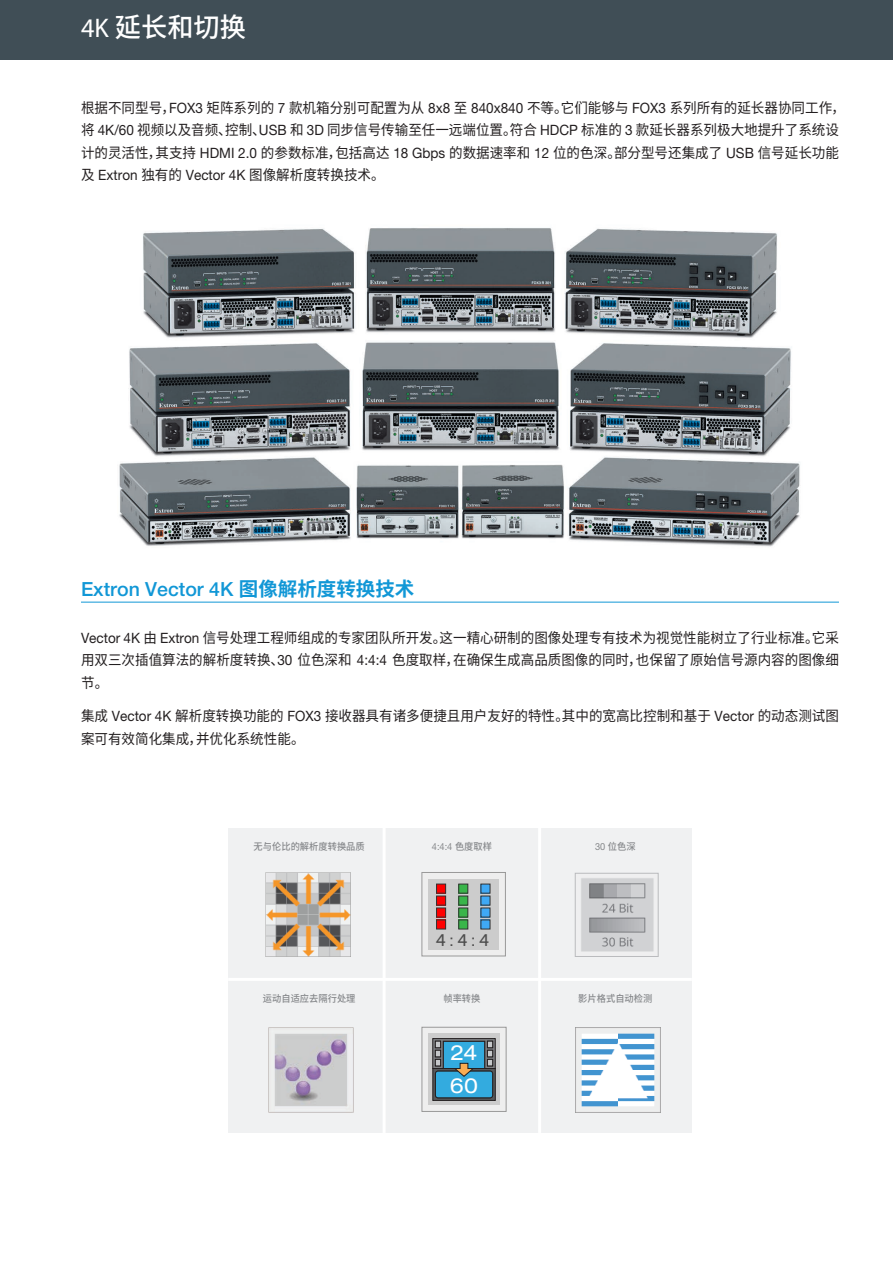
<style>
.page{position:relative;width:893px;height:1263px;background:#fff}
.page>*{position:absolute;margin:0;border:0;box-sizing:border-box;transform-origin:0 0}
.header_main{font:500 27px "Source Han Sans CN";color:#fff}
.t1{font:expanded 20.85px/32.5px "Helvetica Neue LT Std";color:#fff}
.features_secondary_h{font:500 19.5px "Helvetica Neue LT Std";color:#1197d6}
.t2{font:16.65px "Museo Sans 500";color:#4d4d4d}
.bodycopy_desc_left_j{font:14.25px/22.5px "Source Han Sans CN";color:#231f20;scale:.95 1}
.Vector_4K_Scaling_Ca{font:500 9.75px "Source Han Sans CN";color:#86888b;scale:.95 1}
.Vector_4K_Scaling_Ca-2{font:9.75px "Helvetica Neue LT Std";color:#86888b;scale:.95 1}
.s1{font-family:"Myriad Pro";font-weight:400}
.s2{font-family:"Helvetica Neue LT Std"}
.s3{font-family:"Source Han Sans CN";font-weight:700}
.s4{font-family:"Source Han Sans CN";font-weight:500}
.s5{font-family:"Helvetica Neue LT Std";font-weight:400}
</style>
<div class="page">
<div style="left:0;top:0;width:893px;height:60px;background:#404e56"></div>
<img style="left:119px;top:228px;width:681px;height:319px">
<div style="left:228px;top:828px;width:464px;height:305px;background:#f0f1f2"></div>
<div style="left:422px;top:872px;width:83px;height:84px;background:#eee"></div>
<div style="left:422px;top:872px;width:84px;height:84px;border:1px solid #999"></div>
<div style="left:428px;top:879px;width:71px;height:71px;background:#ccc"></div>
<div style="left:436px;top:884px;width:10px;height:9px;background:#f00"></div>
<div style="left:436px;top:884px;width:10px;height:9px;border:1px solid #333"></div>
<div style="left:436px;top:896px;width:10px;height:9px;background:#f00"></div>
<div style="left:436px;top:896px;width:10px;height:9px;border:1px solid #333"></div>
<div style="left:436px;top:908px;width:10px;height:9px;background:#f00"></div>
<div style="left:436px;top:907px;width:10px;height:10px;border:1px solid #333"></div>
<div style="left:436px;top:920px;width:10px;height:9px;background:#f00"></div>
<div style="left:436px;top:919px;width:10px;height:10px;border:1px solid #333"></div>
<div style="left:459px;top:884px;width:9px;height:9px;background:#39b54a"></div>
<div style="left:458px;top:884px;width:10px;height:9px;border:1px solid #333"></div>
<div style="left:459px;top:896px;width:9px;height:9px;background:#39b54a"></div>
<div style="left:458px;top:896px;width:10px;height:9px;border:1px solid #333"></div>
<div style="left:459px;top:908px;width:9px;height:9px;background:#39b54a"></div>
<div style="left:458px;top:907px;width:10px;height:10px;border:1px solid #333"></div>
<div style="left:459px;top:920px;width:9px;height:9px;background:#39b54a"></div>
<div style="left:458px;top:919px;width:10px;height:10px;border:1px solid #333"></div>
<div style="left:481px;top:884px;width:9px;height:9px;background:#3fa9f5"></div>
<div style="left:481px;top:896px;width:9px;height:9px;background:#3fa9f5"></div>
<div style="left:481px;top:908px;width:9px;height:9px;background:#3fa9f5"></div>
<div style="left:481px;top:920px;width:9px;height:9px;background:#3fa9f5"></div>
<div style="left:422px;top:1027px;width:84px;height:84px;background:#eee"></div>
<div style="left:422px;top:1027px;width:84px;height:85px;border:1px solid #999"></div>
<div style="left:428px;top:1033px;width:72px;height:72px;background:#ccc"></div>
<svg style="left:432px;top:1038px;width:64px;height:63px;background:#4287a5"></svg>
<img style="left:268px;top:1027px;width:86px;height:86px">
<img style="left:265px;top:872px;width:86px;height:85px">
<img style="left:575px;top:1027px;width:85px;height:85px">
<img style="left:581px;top:878px;width:73px;height:74px">
<div style="left:575px;top:873px;width:84px;height:84px;border:1px solid #babbbe"></div>
<hr style="left:228px;top:978px;width:464px;height:3px;background:#fff">
<hr style="left:383px;top:828px;width:3px;height:305px;background:#fff">
<hr style="left:538px;top:828px;width:3px;height:305px;background:#fff">
<hr style="left:81px;top:602px;width:758px;height:1px;background:#1197d6">
<p class="header_main" style="left:81px;top:12px;width:167px"><span class="s1">4K</span> 延长和切换</p>
<p class="bodycopy_desc_left_j" style="left:81px;top:96px;width:806px">根据不同型号，<span class="s2">FOX3</span> 矩阵系列的 <span class="s2">7</span> 款机箱分别可配置为从 <span class="s2">8x8</span> 至 <span class="s2">840x840</span> 不等。它们能够与 <span class="s2">FOX3</span> 系列所有的延长器协同工作，将 <span class="s2">4K/60</span> 视频以及音频、控制、<span class="s2">USB</span> 和 <span class="s2">3D</span> 同步信号传输至任一远端位置。符合 <span class="s2">HDCP</span> 标准的 <span class="s2">3</span> 款延长器系列极大地提升了系统设计的灵活性，其支持 <span class="s2">HDMI 2.0</span> 的参数标准，包括高达 <span class="s2">18 Gbps</span> 的数据速率和 <span class="s2">12</span> 位的色深。部分型号还集成了 <span class="s2">USB</span> 信号延长功能及 <span class="s2">Extron</span> 独有的 <span class="s2">Vector 4K</span> 图像解析度转换技术。</p>
<p class="features_secondary_h" style="left:81px;top:577px;width:335px">Extron Vector 4K <span class="s3">图像解析度转换技术</span></p>
<p class="bodycopy_desc_left_j" style="left:81px;top:627px;width:799px;text-align:justify"><span class="s2">Vector 4K</span> 由 <span class="s2">Extron</span> 信号处理工程师组成的专家团队所开发。这一精心研制的图像处理专有技术为视觉性能树立了行业标准。它采用双三次插值算法的解析度转换、<span class="s2">30</span> 位色深和 <span class="s2">4:4:4</span> 色度取样，在确保生成高品质图像的同时，也保留了原始信号源内容的图像细节。</p>
<p class="bodycopy_desc_left_j" style="left:81px;top:705px;width:799px">集成 <span class="s2">Vector 4K</span> 解析度转换功能的 <span class="s2">FOX3</span> 接收器具有诸多便捷且用户友好的特性。其中的宽高比控制和基于 <span class="s2">Vector</span> 的动态测试图案可有效简化集成，并优化系统性能。</p>
<p class="Vector_4K_Scaling_Ca" style="left:254px;top:841px;width:119px">无与伦比的解析度转换品质</p>
<p class="Vector_4K_Scaling_Ca" style="left:263px;top:993px;width:99px">运动自适应去隔行处理</p>
<p class="Vector_4K_Scaling_Ca-2" style="left:432px;top:841px;width:65px">4:4:4 <span class="s4">色度取样</span></p>
<p class="t2" style="left:436px;top:931px;width:55px">4:4:4</p>
<p class="Vector_4K_Scaling_Ca" style="left:443px;top:993px;width:41px">帧率转换</p>
<p class="t1" style="left:450px;top:1036px;width:30px">24<br>60</p>
<p class="Vector_4K_Scaling_Ca" style="left:595px;top:841px;width:44px"><span class="s5">30</span> 位色深</p>
<p class="Vector_4K_Scaling_Ca" style="left:578px;top:993px;width:79px">影片格式自动检测</p>
</div>
